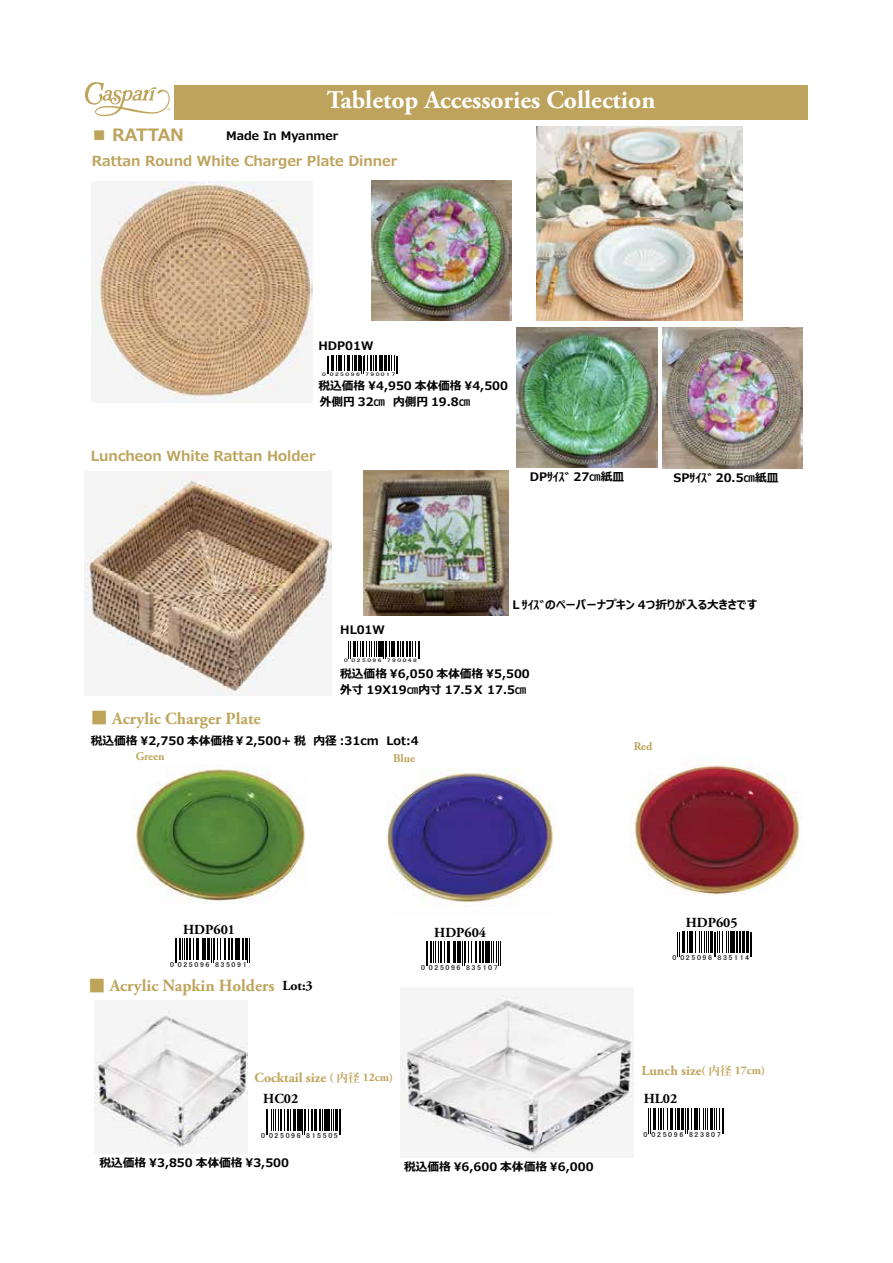
<style>
.page{position:relative;width:893px;height:1263px;background:#fff}
.page>*{position:absolute;margin:0;border:0;box-sizing:border-box;transform-origin:0 0}
.t1{font:700 25.5px "Adobe Garamond Pro";color:#fff}
.t2{font:700 16.95px "Adobe Garamond Pro";color:#bea45b}
.t3{font:700 16.95px "Meiryo UI";color:#bda35c}
.t4{font:700 13.8px "Meiryo UI";color:#bda35c}
.t5{font:700 13.8px/21.5px "Adobe Garamond Pro";color:#bea45b}
.t6{font:700 13.8px "Adobe Garamond Pro";color:#000}
.t7{font:700 11.7px "Meiryo UI";color:#000}
.t8{font:700 11.7px "Adobe Garamond Pro";color:#bea45b}
.t9{font:7.2px "MS UI Gothic";letter-spacing:.2em;color:#000;scale:1.1 1}
.t10{font:7.2px "MS UI Gothic";letter-spacing:.2em;color:#000;scale:1.11 1}
.t11{font:7.05px "MS UI Gothic";letter-spacing:.2em;color:#000;scale:1.12 1}
.t12{font:7.05px "MS UI Gothic";letter-spacing:.2em;color:#000;scale:1.11 1}
.t13{font:5.1px "MS UI Gothic";letter-spacing:.2em;color:#000;scale:1.49 1}
.s1{font-family:"Koz Min Pro";font-weight:400}
.s2{font-size:11.7px}
.s3{font-family:"Koz Min Pro";font-size:11.7px}
.s4{color:#000}
</style>
<div class="page">
<div style="left:174px;top:85px;width:634px;height:34px;background:#bda35c"></div>
<svg style="left:85px;top:82px;width:85px;height:34px"></svg>
<svg style="left:648px;top:1108px;width:76px;height:25px"></svg>
<svg style="left:266px;top:1110px;width:75px;height:25px"></svg>
<img style="left:132px;top:765px;width:174px;height:139px">
<img style="left:387px;top:768px;width:168px;height:138px">
<img style="left:631px;top:765px;width:171px;height:130px">
<svg style="left:175px;top:938px;width:75px;height:25px"></svg>
<svg style="left:426px;top:941px;width:75px;height:25px"></svg>
<svg style="left:677px;top:931px;width:75px;height:25px"></svg>
<img style="left:400px;top:995px;width:234px;height:163px">
<img style="left:94px;top:1008px;width:153px;height:140px">
<img style="left:92px;top:181px;width:221px;height:221px">
<img style="left:85px;top:472px;width:247px;height:223px">
<img style="left:537px;top:126px;width:206px;height:194px">
<svg style="left:350px;top:641px;width:70px;height:18px"></svg>
<svg style="left:327px;top:356px;width:71px;height:17px"></svg>
<img style="left:363px;top:471px;width:145px;height:144px">
<img style="left:372px;top:180px;width:140px;height:140px">
<img style="left:517px;top:327px;width:140px;height:141px">
<img style="left:662px;top:328px;width:141px;height:140px">
<h2 class="t3" style="left:91px;top:123px;width:95px">■ RATTAN</h2>
<h1 class="t1" style="left:327px;top:85px;width:330px">Tabletop Accessories Collection</h1>
<p class="t7" style="left:226px;top:127px;width:114px">Made In Myanmer</p>
<p class="t4" style="left:92px;top:151px;width:307px">Rattan Round White Charger Plate Dinner</p>
<p class="t7" style="left:318px;top:337px;width:56px">HDP01W</p>
<p class="t13" style="left:322px;top:372px;width:50px">0 025096 790017</p>
<p class="t7" style="left:318px;top:377px;width:191px">税込価格 ¥4,950 本体価格 \4,500</p>
<p class="t7" style="left:320px;top:393px;width:152px">外側円 32㎝　内側円 19.8㎝</p>
<p class="t4" style="left:91px;top:446px;width:226px">Luncheon White Rattan Holder</p>
<p class="t7" style="left:530px;top:469px;width:96px">DPｻｲｽﾞ 27㎝紙皿</p>
<p class="t7" style="left:674px;top:470px;width:107px">SPｻｲｽﾞ 20.5㎝紙皿</p>
<p class="t7" style="left:340px;top:622px;width:46px">HL01W</p>
<p class="t13" style="left:344px;top:657px;width:50px">0 025096 790048</p>
<p class="t7" style="left:510px;top:596px;width:248px">Ｌｻｲｽﾞのペーパーナプキン 4つ折りが入る大きさです</p>
<p class="t7" style="left:340px;top:665px;width:191px">税込価格 ¥6,050 本体価格 \5,500</p>
<p class="t7" style="left:340px;top:681px;width:188px">外寸 19X19㎝内寸 17.5Ｘ 17.5㎝</p>
<h2 class="t2" style="left:91px;top:708px;width:171px"><span class="s1">■</span> Acrylic Charger Plate</h2>
<p class="t8" style="left:136px;top:750px;width:30px">Green</p>
<p class="t7" style="left:91px;top:733px;width:329px">税込価格 ¥2,750 本体価格￥2,500+ 税　内径 :31cm　Lot:4</p>
<p class="t8" style="left:393px;top:751px;width:23px">Blue</p>
<p class="t6" style="left:183px;top:922px;width:53px">HDP601</p>
<p class="t6" style="left:434px;top:924px;width:53px">HDP604</p>
<p class="t11" style="left:170px;top:961px;width:70px">0 025096 835091</p>
<h2 class="t2" style="left:88px;top:976px;width:188px"><span class="s1">■</span> Acrylic Napkin Holders</h2>
<p class="t6" style="left:282px;top:977px;width:32px">Lot:3</p>
<p class="t12" style="left:421px;top:963px;width:71px">0 025096 835107</p>
<p class="t8" style="left:634px;top:739px;width:20px">Red</p>
<p class="t6" style="left:686px;top:915px;width:53px">HDP605</p>
<p class="t11" style="left:672px;top:954px;width:70px">0 025096 835114</p>
<p class="t5" style="left:263px;top:1067px;width:131px;text-indent:-9px">Cocktail size <span class="s2">(</span> <span class="s3">内径</span> <span class="s2">12cm)<br></span><span class="s4">HC02</span></p>
<p class="t5" style="left:641px;top:1057px;width:125px;line-height:27.8px">Lunch size<span class="s2">(</span> <span class="s3">内径</span> <span class="s2">17cm)<br></span><span class="s4">HL02</span></p>
<p class="t9" style="left:261px;top:1132px;width:71px">0 025096 815505</p>
<p class="t10" style="left:644px;top:1131px;width:71px">0 025096 823807</p>
<p class="t7" style="left:99px;top:1154px;width:191px">税込価格 \3,850 本体価格 \3,500</p>
<p class="t7" style="left:404px;top:1159px;width:191px">税込価格 ¥6,600 本体価格 \6,000</p>
</div>
